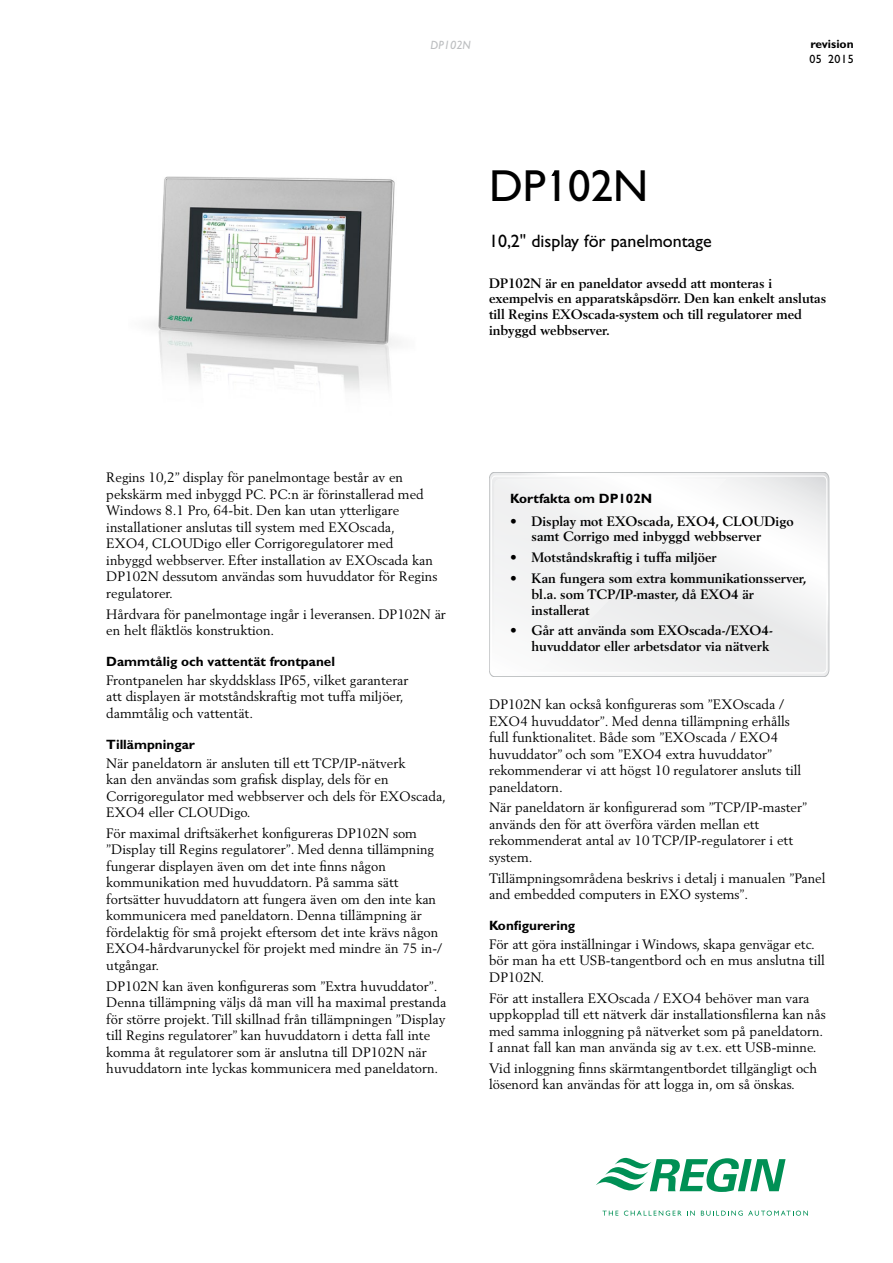
<style>
.page{position:relative;width:893px;height:1263px;background:#fff}
.page>*{position:absolute;margin:0;border:0;box-sizing:border-box;transform-origin:0 0}
.H_gill{font:45px "Gill Sans";color:#000}
.H_gill_mid{font:18px "Gill Sans";color:#000}
.body{font:13.5px/16.5px "Berling";color:#000}
.H_berling_small_bold{font:700 13.5px/15.8px "Berling";color:#000}
.H_gill_bold_small{font:700 13.5px "Gill Sans";color:#000}
.t1{font:700 12px "Gill Sans";color:#000}
.t2{font:italic 12px "Gill Sans";color:#bcbec0}
.t3{font:12px "Gill Sans";letter-spacing:.045em;color:#000}
</style>
<div class="page">
<svg style="left:596px;top:1158px;width:190px;height:34px"></svg>
<svg style="left:602px;top:1211px;width:16px;height:4px"></svg>
<svg style="left:624px;top:1210px;width:57px;height:6px"></svg>
<svg style="left:687px;top:1211px;width:8px;height:4px"></svg>
<svg style="left:701px;top:1210px;width:107px;height:6px"></svg>
<img style="left:152px;top:176px;width:246px;height:215px">
<svg style="left:551px;top:170px;width:7px;height:6px"></svg>
<svg style="left:489px;top:472px;width:340px;height:205px"></svg>
<svg style="left:491px;top:476px;width:336px;height:197px"></svg>
<svg style="left:494px;top:479px;width:233px;height:190px"></svg>
<p class="t2" style="left:431px;top:39px;width:42px">DP102N</p>
<p class="t1" style="left:810px;top:37px;width:45px">revision</p>
<p class="t3" style="left:809px;top:52px;width:46px">05 2015</p>
<p class="H_gill" style="left:489px;top:160px;width:161px">DP102N</p>
<p class="H_gill_mid" style="left:489px;top:230px;width:224px">10,2" display för panelmontage</p>
<p class="H_berling_small_bold" style="left:489px;top:275px;width:339px">DP102N är en paneldator avsedd att monteras i exempelvis en apparatskåpsdörr. Den kan enkelt anslutas till Regins EXOscada-system och till regulatorer med inbyggd webbserver.</p>
<p class="body" style="left:106px;top:469px;width:333px">Regins 10,2” display för panelmontage består av en pekskärm med inbyggd PC. PC:n är förinstallerad med Windows 8.1 Pro, 64-bit. Den kan utan ytterligare installationer anslutas till system med EXOscada, EXO4, CLOUDigo eller Corrigoregulatorer med inbyggd webbserver. Efter installation av EXOscada kan DP102N dessutom användas som huvuddator för Regins regulatorer.</p>
<p class="body" style="left:106px;top:605px;width:341px">Hårdvara för panelmontage ingår i leveransen. DP102N är en helt fläktlös konstruktion.</p>
<p class="H_gill_bold_small" style="left:106px;top:654px;width:230px">Dammtålig och vattentät frontpanel</p>
<p class="body" style="left:106px;top:672px;width:304px">Frontpanelen har skyddsklass IP65, vilket garanterar att displayen är motståndskraftig mot tuffa miljöer, dammtålig och vattentät.</p>
<p class="H_gill_bold_small" style="left:106px;top:736px;width:90px">Tillämpningar</p>
<p class="body" style="left:106px;top:754px;width:341px">När paneldatorn är ansluten till ett TCP/IP-nätverk<br>kan den användas som grafisk display, dels för en Corrigoregulator med webbserver och dels för EXOscada, EXO4 eller CLOUDigo.</p>
<p class="body" style="left:106px;top:825px;width:337px">För maximal driftsäkerhet konfigureras DP102N som ”Display till Regins regulatorer”. Med denna tillämpning fungerar displayen även om det inte finns någon kommunikation med huvuddatorn. På samma sätt fortsätter huvuddatorn att fungera även om den inte kan kommunicera med paneldatorn. Denna tillämpning är fördelaktig för små projekt eftersom det inte krävs någon EXO4-hårdvarunyckel för projekt med mindre än 75 in-/ utgångar.</p>
<p class="body" style="left:106px;top:977px;width:342px">DP102N kan även konfigureras som ”Extra huvuddator”.<br>Denna tillämpning väljs då man vill ha maximal prestanda för större projekt. Till skillnad från tillämpningen ”Display till Regins regulatorer” kan huvuddatorn i detta fall inte komma åt regulatorer som är anslutna till DP102N när huvuddatorn inte lyckas kommunicera med paneldatorn.</p>
<p class="H_gill_bold_small" style="left:510px;top:491px;width:143px">Kortfakta om DP102N</p>
<p class="H_berling_small_bold" style="left:532px;top:513px;width:264px;text-indent:-21px">• Display mot EXOscada, EXO4, CLOUDigo samt Corrigo med inbyggd webbserver</p>
<p class="H_berling_small_bold" style="left:510px;top:549px;width:208px">• Motståndskraftig i tuffa miljöer</p>
<p class="H_berling_small_bold" style="left:532px;top:570px;width:277px;text-indent:-21px">• Kan fungera som extra kommunikationsserver, bl.a. som TCP/IP-master, då EXO4 är installerat</p>
<p class="H_berling_small_bold" style="left:510px;top:623px;width:264px;text-align:right">• Går att använda som EXOscada-/EXO4- huvuddator eller arbetsdator via nätverk</p>
<p class="body" style="left:489px;top:696px;width:314px">DP102N kan också konfigureras som ”EXOscada / EXO4 huvuddator”. Med denna tillämpning erhålls full funktionalitet. Både som ”EXOscada / EXO4 huvuddator” och som ”EXO4 extra huvuddator” rekommenderar vi att högst 10 regulatorer ansluts till paneldatorn.</p>
<p class="body" style="left:489px;top:799px;width:319px">När paneldatorn är konfigurerad som ”TCP/IP-master” används den för att överföra värden mellan ett rekommenderat antal av 10 TCP/IP-regulatorer i ett system.</p>
<p class="body" style="left:489px;top:869px;width:338px">Tillämpningsområdena beskrivs i detalj i manualen ”Panel and embedded computers in EXO systems”.</p>
<p class="H_gill_bold_small" style="left:489px;top:918px;width:88px">Konfigurering</p>
<p class="body" style="left:489px;top:936px;width:337px">För att göra inställningar i Windows, skapa genvägar etc. bör man ha ett USB-tangentbord och en mus anslutna till<br>DP102N.</p>
<p class="body" style="left:489px;top:989px;width:338px">För att installera EXOscada / EXO4 behöver man vara uppkopplad till ett nätverk där installationsfilerna kan nås med samma inloggning på nätverket som på paneldatorn.<br>I annat fall kan man använda sig av t.ex. ett USB-minne.</p>
<p class="body" style="left:489px;top:1060px;width:330px">Vid inloggning finns skärmtangentbordet tillgängligt och lösenord kan användas för att logga in, om så önskas.</p>
</div>
